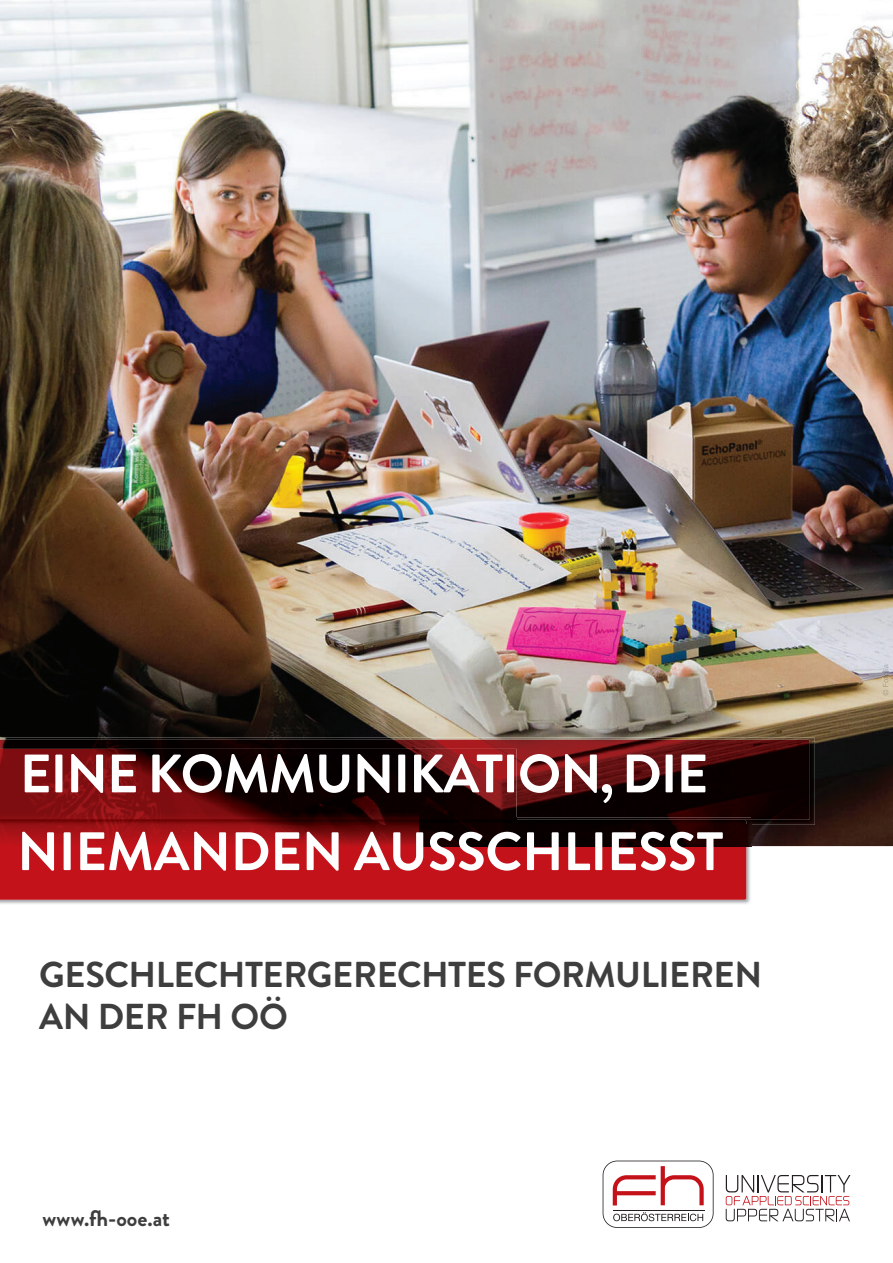
<style>
.page{position:relative;width:893px;height:1263px;background:#fff}
.page>*{position:absolute;margin:0;border:0;box-sizing:border-box;transform-origin:0 0}
.t1{font:700 54px "Brandon Grotesque";letter-spacing:-.01em;color:#fff}
.t2{font:700 36px/42px "Brandon Grotesque";letter-spacing:-.015em;color:#3e3e3f}
.t3{font:700 22.5px "Brandon Grotesque";color:#3e3e3f}
</style>
<div class="page">
<img style="left:0;top:0;width:893px;height:846px">
<img style="left:883px;top:664px;width:5px;height:31px">
<img style="left:0;top:846px;width:751px;height:58px">
<img style="left:517px;top:825px;width:234px;height:21px">
<div style="left:0;top:846px;width:746px;height:54px;background:#c4121a"></div>
<img style="left:0;top:825px;width:419px;height:28px">
<img style="left:419px;top:825px;width:98px;height:25px">
<img style="left:0;top:738px;width:815px;height:87px">
<svg style="left:746px;top:820px;width:5px;height:5px"></svg>
<img style="left:0;top:820px;width:746px;height:5px">
<img style="left:0;top:740px;width:810px;height:80px">
<img style="left:0;top:749px;width:517px;height:69px">
<img style="left:0;top:804px;width:419px;height:14px">
<img style="left:0;top:818px;width:751px;height:2px">
<img style="left:517px;top:820px;width:228px;height:1px">
<img style="left:419px;top:820px;width:98px;height:1px">
<img style="left:0;top:820px;width:419px;height:1px">
<svg style="left:603px;top:1160px;width:111px;height:68px"></svg>
<hr style="left:613px;top:1210px;width:91px;height:1px;background:#231f20">
<svg style="left:726px;top:1175px;width:124px;height:46px"></svg>
<p class="t1" style="left:20px;top:736px;width:690px">EINE KOMMUNIKATION, DIE</p>
<p class="t1" style="left:17px;top:814px;width:708px">NIEMANDEN AUSSCHLIESST</p>
<p class="t2" style="left:39px;top:954px;width:725px">GESCHLECHTERGERECHTES FORMULIEREN<br>AN DER FH OÖ</p>
<p class="t3" style="left:43px;top:1202px;width:129px">WWW.FH-OOE.AT</p>
</div>
